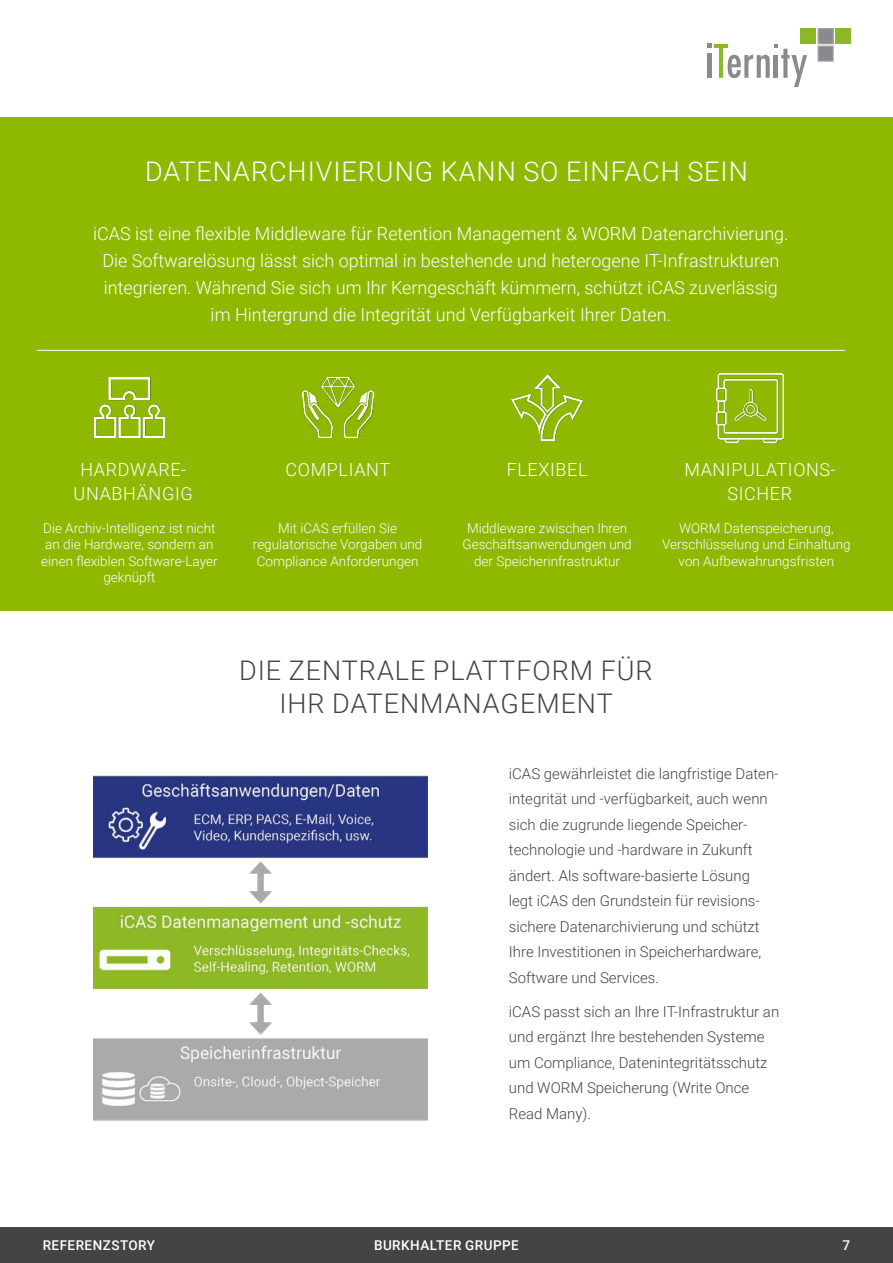
<style>
.page{position:relative;width:893px;height:1263px;background:#fff}
.page>*{position:absolute;margin:0;border:0;box-sizing:border-box;transform-origin:0 0}
.t1{font:300 27px/33px "Roboto";letter-spacing:.035em;color:#444;text-align:center}
.t2{font:300 27px "Roboto";letter-spacing:.035em;color:#fff}
.t3{font:300 18px/27px "Roboto";color:#fff;text-align:center}
.t4{font:300 18px/24px "Roboto";letter-spacing:.035em;color:#fff;text-align:center}
.t5{font:300 15px/25.5px "Roboto";color:#444}
.t6{font:300 13.5px/16.5px "Roboto";color:#fff;text-align:center}
.t7{font:500 13.5px "Roboto";letter-spacing:.035em;color:#fff}
</style>
<div class="page">
<div style="left:0;top:1228px;width:893px;height:35px;background:#444"></div>
<svg style="left:708px;top:44px;width:99px;height:43px"></svg>
<div style="left:818px;top:29px;width:15px;height:15px;background:#898a8d"></div>
<div style="left:818px;top:29px;width:15px;height:15px;border:1px solid #acabab"></div>
<div style="left:801px;top:29px;width:15px;height:15px;background:#8ab925"></div>
<div style="left:835px;top:29px;width:15px;height:15px;background:#8ab925"></div>
<div style="left:818px;top:46px;width:15px;height:15px;background:#898a8d;border:1px solid #acabab"></div>
<div style="left:0;top:117px;width:893px;height:494px;background:#8eb900"></div>
<img style="left:716px;top:373px;width:67px;height:69px">
<img style="left:512px;top:375px;width:71px;height:65px">
<img style="left:94px;top:377px;width:71px;height:61px">
<img style="left:302px;top:377px;width:71px;height:61px">
<hr style="left:37px;top:350px;width:808px;height:1px;background:#fff">
<img style="left:94px;top:775px;width:334px;height:345px">
<h1 class="t2" style="left:145px;top:152px;width:604px">DATENARCHIVIERUNG KANN SO EINFACH SEIN</h1>
<p class="t3" style="left:93px;top:219px;width:697px">iCAS ist eine flexible Middleware für Retention Management &amp; WORM Datenarchivierung.<br>Die Softwarelösung lässt sich optimal in bestehende und heterogene IT-Infrastrukturen integrieren. Während Sie sich um Ihr Kerngeschäft kümmern, schützt iCAS zuverlässig im Hintergrund die Integrität und Verfügbarkeit Ihrer Daten.</p>
<p class="t4" style="left:74px;top:457px;width:121px">HARDWARE-<br>UNABHÄNGIG</p>
<p class="t4" style="left:684px;top:457px;width:153px">MANIPULATIONS-<br>SICHER</p>
<p class="t4" style="left:286px;top:457px;width:106px">COMPLIANT</p>
<p class="t4" style="left:507px;top:457px;width:82px">FLEXIBEL</p>
<p class="t6" style="left:253px;top:519px;width:171px">Mit iCAS erfüllen Sie regulatorische Vorgaben und<br>Compliance Anforderungen</p>
<p class="t6" style="left:462px;top:519px;width:171px">Middleware zwischen Ihren<br>Geschäftsanwendungen und der Speicherinfrastruktur</p>
<p class="t6" style="left:41px;top:519px;width:178px">Die Archiv-Intelligenz ist nicht an die Hardware, sondern an einen flexiblen Software-Layer geknüpft</p>
<p class="t6" style="left:662px;top:519px;width:190px">WORM Datenspeicherung,<br>Verschlüsselung und Einhaltung von Aufbewahrungsfristen</p>
<h1 class="t1" style="left:239px;top:653px;width:415px">DIE ZENTRALE PLATTFORM FÜR<br>IHR DATENMANAGEMENT</h1>
<p class="t5" style="left:509px;top:760px;width:271px">iCAS gewährleistet die langfristige Daten&shy;integrität und -verfügbarkeit, auch wenn sich die zugrunde liegende Speicher&shy;technologie und -hardware in Zukunft ändert. Als software-basierte Lösung<br>legt iCAS den Grundstein für revisions&shy;sichere Datenarchivierung und schützt Ihre Investitionen in Speicherhardware, Software und Services.</p>
<p class="t5" style="left:509px;top:998px;width:272px">iCAS passt sich an Ihre IT-Infrastruktur an und ergänzt Ihre bestehenden Systeme um Compliance, Datenintegritätsschutz und WORM Speicherung (Write Once Read Many).</p>
<p class="t7" style="left:43px;top:1235px;width:114px">REFERENZSTORY</p>
<p class="t7" style="left:374px;top:1235px;width:146px">BURKHALTER GRUPPE</p>
<p class="t7" style="left:842px;top:1235px;width:9px">7</p>
</div>
